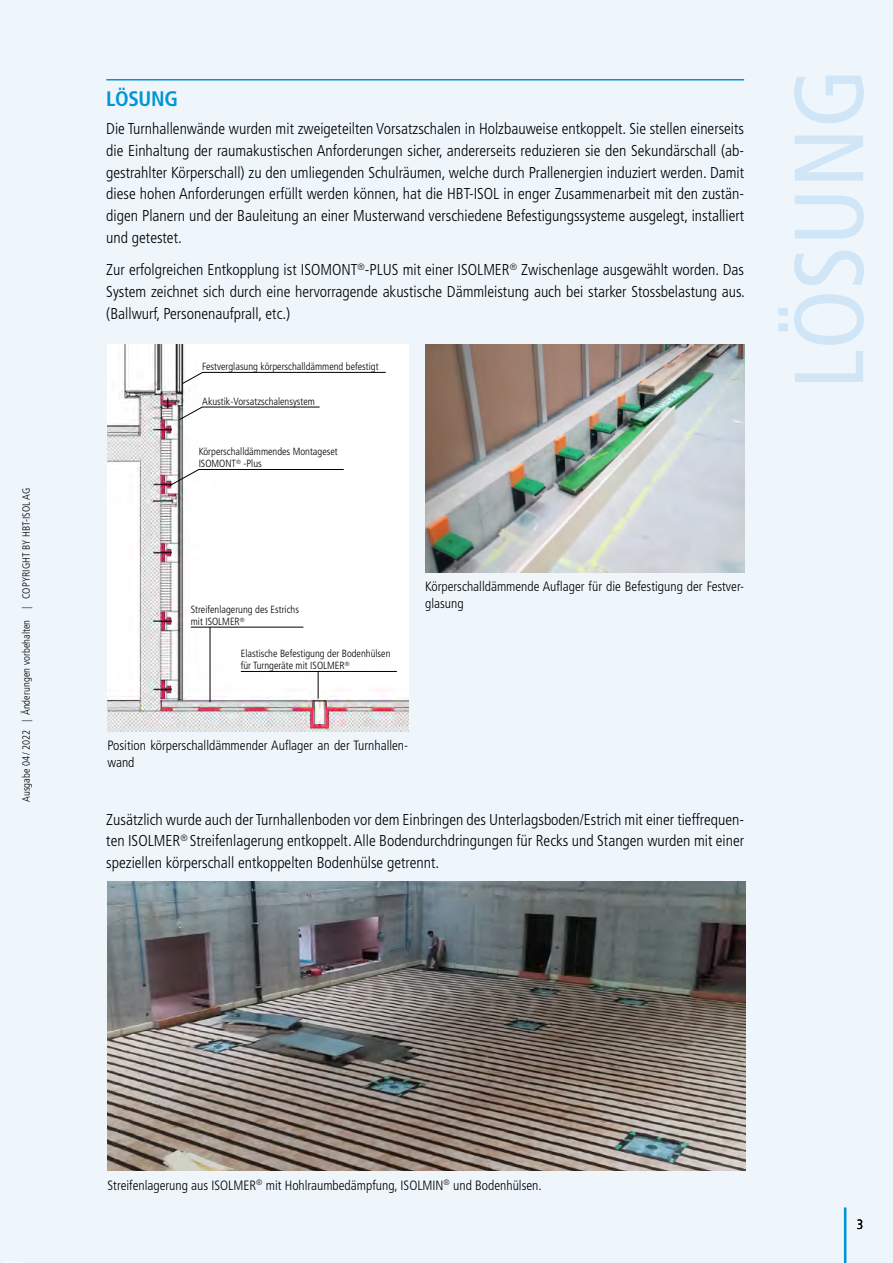
<style>
.page{position:relative;width:893px;height:1263px;background:#eef6fc}
.page>*{position:absolute;margin:0;border:0;box-sizing:border-box;transform-origin:0 0}
.t1{font:condensed 97.95px "Frutiger LT Std";color:#d0e5f6}
.Untertitel_blau{font:700 condensed 21px "Frutiger LT Std";letter-spacing:-.02em;color:#0095d7}
.Fliesstext{font:300 condensed 15.75px/21.8px "Frutiger LT Std";color:#000;text-align:justify}
.Legenden{font:300 condensed 13.5px/17.2px "Frutiger LT Std";color:#000}
.t2{font:300 condensed 10.5px "Frutiger LT Std";letter-spacing:.005em;color:#000}
.Legenden_Grafik{font:300 condensed 10.35px/12.1px "Frutiger LT Std";color:#000}
</style>
<div class="page">
<img style="left:425px;top:344px;width:319px;height:228px">
<img style="left:108px;top:882px;width:637px;height:289px">
<img style="left:108px;top:344px;width:300px;height:387px">
<hr style="left:241px;top:671px;width:156px;height:1px;background:#000">
<svg style="left:318px;top:672px;width:1px;height:27px"></svg>
<hr style="left:191px;top:627px;width:112px;height:1px;background:#000">
<hr style="left:210px;top:627px;width:1px;height:75px;background:#000">
<hr style="left:199px;top:469px;width:145px;height:1px;background:#000">
<svg style="left:169px;top:468px;width:31px;height:18px"></svg>
<hr style="left:202px;top:407px;width:118px;height:1px;background:#000">
<svg style="left:179px;top:406px;width:24px;height:14px"></svg>
<hr style="left:202px;top:372px;width:184px;height:1px;background:#000">
<svg style="left:182px;top:371px;width:22px;height:13px"></svg>
<hr style="left:106px;top:79px;width:638px;height:2px;background:#0095d7">
<hr style="left:844px;top:1208px;width:2px;height:55px;background:#0095d7">
<p class="t2" style="left:20px;top:802px;width:316px;rotate:-90deg">Ausgabe 04 / 2022 | Änderungen vorbehalten | COPYRIGHT BY HBT-ISOL AG</p>
<p class="Untertitel_blau" style="left:106px;top:86px;width:73px">LÖSUNG</p>
<p class="Fliesstext" style="left:106px;top:118px;width:639px">Die Turnhallenwände wurden mit zweigeteilten Vorsatzschalen in Holzbauweise entkoppelt. Sie stellen einerseits die Einhaltung der raumakustischen Anforderungen sicher, andererseits reduzieren sie den Sekundärschall (ab&shy;gestrahlter Körperschall) zu den umliegenden Schulräumen, welche durch Prallenergien induziert werden. Damit diese hohen Anforderungen erfüllt werden können, hat die HBT-ISOL in enger Zusammenarbeit mit den zustän&shy;digen Planern und der Bauleitung an einer Musterwand verschiedene Befestigungssysteme ausgelegt, installiert und getestet.</p>
<p class="Fliesstext" style="left:106px;top:259px;width:640px">Zur erfolgreichen Entkopplung ist ISOMONT<sup>®</sup>-PLUS mit einer ISOLMER<sup>®</sup> Zwischenlage ausgewählt worden. Das System zeichnet sich durch eine hervorragende akustische Dämmleistung auch bei starker Stossbelastung aus. (Ballwurf, Personenaufprall, etc.)</p>
<p class="Legenden_Grafik" style="left:202px;top:361px;width:178px">Festverglasung körperschalldämmend befestigt</p>
<p class="Legenden_Grafik" style="left:202px;top:395px;width:114px">Akustik-Vorsatzschalensystem</p>
<p class="Legenden_Grafik" style="left:199px;top:446px;width:141px">Körperschalldämmendes Montageset<br>ISOMONT<sup>®</sup> -Plus</p>
<p class="t1" style="left:772px;top:389px;width:323px;rotate:-90deg">LÖSUNG</p>
<p class="Legenden_Grafik" style="left:191px;top:603px;width:110px">Streifenlagerung des Estrichs mit ISOLMER<sup>®</sup></p>
<p class="Legenden_Grafik" style="left:241px;top:648px;width:151px">Elastische Befestigung der Bodenhülsen für Turngeräte mit ISOLMER<sup>®</sup></p>
<p class="Legenden" style="left:425px;top:578px;width:320px">Körperschalldämmende Auflager für die Befestigung der Festver&shy;glasung</p>
<p class="Legenden" style="left:108px;top:737px;width:302px">Position körperschalldämmender Auflager an der Turnhallen&shy;wand</p>
<p class="Fliesstext" style="left:106px;top:808px;width:639px">Zusätzlich wurde auch der Turnhallenboden vor dem Einbringen des Unterlagsboden/Estrich mit einer tieffrequen&shy;ten ISOLMER<sup>®</sup> Streifenlagerung entkoppelt. Alle Bodendurchdringungen für Recks und Stangen wurden mit einer speziellen körperschall entkoppelten Bodenhülse getrennt.</p>
<p class="Legenden" style="left:108px;top:1177px;width:436px">Streifenlagerung aus ISOLMER<sup>®</sup> mit Hohlraumbedämpfung, ISOLMIN<sup>®</sup> und Bodenhülsen.</p>
<p class="Legenden" style="left:857px;top:1216px;width:8px">3</p>
</div>
